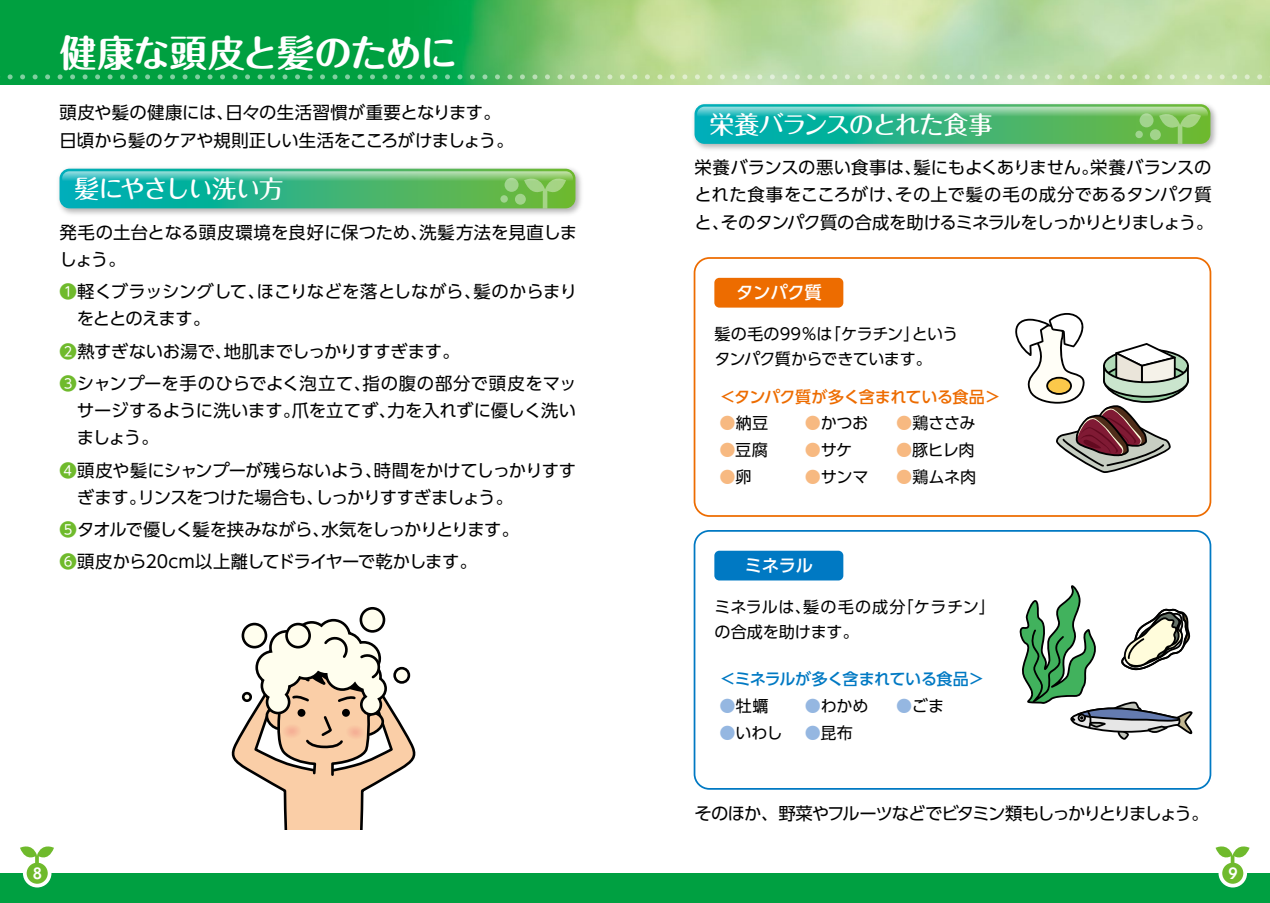
<style>
.page{position:relative;width:1270px;height:903px;background:#fff}
.page>*{position:absolute;margin:0;border:0;box-sizing:border-box;transform-origin:0 0}
.t1{font:700 37.27px "Maru Fo Pro";letter-spacing:-.04em;color:#fff}
.t2{font:500 24.85px "Maru Fo Pro";letter-spacing:-.06em;color:#fff}
.t3{font:17.32px/27.3px "UD Shin Go Pro";letter-spacing:-.02em;color:#000}
.t4{font:17.32px/32.2px "UD Shin Go Pro";letter-spacing:-.04em;color:#000}
.t5{font:17.32px/27.3px "UD Shin Go Pro";letter-spacing:.005em;color:#000}
.t6{font:17.32px "UD Shin Go Pro";letter-spacing:-.095em;color:#000}
.t7{font:500 17.32px "UD Shin Go Pro";letter-spacing:-.02em;color:#fff}
.t8{font:16.1px "UD Shin Go Pro";letter-spacing:-.015em;color:#000}
.t9{font:16.1px/24.8px "UD Shin Go Pro";letter-spacing:-.035em;color:#000}
.t10{font:16.1px/24.8px "UD Shin Go Pro";letter-spacing:.005em;color:#000}
.t11{font:500 16.1px "UD Shin Go Pro";letter-spacing:-.03em;color:#ed6c00}
.t12{font:500 16.1px "UD Shin Go Pro";letter-spacing:-.03em;color:#0079c3}
.t13{font:16.1px "Geometric 415 BT Medium A";color:#fff}
.t14{font:16.1px "UD Shin Go Pro";color:#f7b981}
.s1{color:#6fba2c}
.s2{color:#f7b981}
.s3{color:#000}
.s4{color:#95b7e1}
</style>
<div class="page">
<img style="left:0;top:0;width:1270px;height:84px">
<div style="left:0;top:873px;width:1270px;height:30px;background:#00a041"></div>
<div style="left:25px;top:861px;width:25px;height:24px;background:#6fba2c;border-radius:50%"></div>
<div style="left:23px;top:859px;width:28px;height:28px;border:4px solid #fff;border-radius:50%"></div>
<hr style="left:35px;top:855px;width:4px;height:15px;background:#6fba2c">
<svg style="left:20px;top:846px;width:34px;height:17px"></svg>
<div style="left:1220px;top:861px;width:25px;height:24px;background:#6fba2c;border-radius:50%"></div>
<div style="left:1218px;top:859px;width:29px;height:28px;border:4px solid #fff;border-radius:50%"></div>
<hr style="left:1231px;top:855px;width:3px;height:15px;background:#6fba2c">
<svg style="left:1216px;top:846px;width:34px;height:17px"></svg>
<svg style="left:0;top:74px;width:1270px;height:5px;background:#83cb8c"></svg>
<div style="left:694px;top:257px;width:517px;height:260px;border:2px solid #ed6c00;border-radius:15px"></div>
<img style="left:59px;top:168px;width:523px;height:47px">
<svg style="left:60px;top:169px;width:515px;height:39px;background:#44b986"></svg>
<div style="left:505px;top:178px;width:14px;height:14px;background:#a1d48d;border-radius:50%"></div>
<svg style="left:500px;top:195px;width:8px;height:8px"></svg>
<div style="left:515px;top:194px;width:11px;height:11px;background:#a2d48b;border-radius:50%"></div>
<img style="left:693px;top:106px;width:524px;height:44px">
<svg style="left:694px;top:104px;width:516px;height:40px;background:#45ba87"></svg>
<svg style="left:1139px;top:113px;width:14px;height:14px"></svg>
<div style="left:1135px;top:131px;width:8px;height:7px;background:#a0d48f;border-radius:50%"></div>
<div style="left:1150px;top:129px;width:11px;height:11px;background:#a2d48b;border-radius:50%"></div>
<div style="left:714px;top:278px;width:129px;height:30px;background:#ed6c00;border-radius:5px"></div>
<div style="left:694px;top:530px;width:517px;height:260px;border:2px solid #0079c3;border-radius:15px"></div>
<div style="left:714px;top:551px;width:129px;height:29px;background:#0079c3;border-radius:5px"></div>
<svg style="left:231px;top:607px;width:185px;height:170px"></svg>
<div style="left:395px;top:668px;width:14px;height:14px;background:#fffeee;border-radius:50%"></div>
<div style="left:393px;top:667px;width:17px;height:17px;border:3px solid #000;border-radius:50%"></div>
<div style="left:243px;top:693px;width:8px;height:8px;background:#fffeee;border-radius:50%"></div>
<div style="left:242px;top:692px;width:10px;height:10px;border:3px solid #000;border-radius:50%"></div>
<div style="left:243px;top:624px;width:23px;height:23px;background:#fffeee;border-radius:50%"></div>
<div style="left:242px;top:623px;width:25px;height:25px;border:3px solid #000;border-radius:50%"></div>
<div style="left:361px;top:608px;width:23px;height:23px;background:#fffeee;border-radius:50%"></div>
<div style="left:360px;top:607px;width:25px;height:26px;border:3px solid #000;border-radius:50%"></div>
<svg style="left:257px;top:617px;width:135px;height:212px"></svg>
<svg style="left:1015px;top:313px;width:174px;height:160px"></svg>
<svg style="left:1019px;top:585px;width:174px;height:155px"></svg>
<h1 class="t1" style="left:60px;top:24px;width:399px">健康な頭皮と髪のために</h1>
<p class="t3" style="left:60px;top:99px;width:456px">頭皮や髪の健康には、日々の生活習慣が重要となります。日頃から髪のケアや規則正しい生活をこころがけましょう。</p>
<h2 class="t2" style="left:74px;top:169px;width:211px">髪にやさしい洗い方</h2>
<p class="t5" style="left:60px;top:218px;width:519px">発毛の土台となる頭皮環境を良好に保つため、洗髪方法を見直しましょう。</p>
<p class="t3" style="left:77px;top:277px;width:502px;text-indent:-17px"><span class="s1">❶</span>軽くブラッシングして、ほこりなどを落としながら、髪のからまりをととのえます。</p>
<p class="t3" style="left:60px;top:334px;width:518px;line-height:32.2px"><span class="s1">❷</span>熱すぎないお湯で、地肌までしっかりすすぎます。<br><span class="s1">❸</span>シャンプーを手のひらでよく泡立て、指の腹の部分で頭皮をマッ</p>
<p class="t3" style="left:77px;top:396px;width:501px">サージするように洗います。爪を立てず、力を入れずに優しく洗いましょう。</p>
<p class="t3" style="left:77px;top:456px;width:501px;text-indent:-17px"><span class="s1">❹</span>頭皮や髪にシャンプーが残らないよう、時間をかけてしっかりすすぎます。リンスをつけた場合も、しっかりすすぎましょう。</p>
<p class="t4" style="left:60px;top:513px;width:461px"><span class="s1">❺</span>タオルで優しく髪を挟みながら、水気をしっかりとります。<br><span class="s1">❻</span>頭皮から20cm以上離してドライヤーで乾かします。</p>
<h2 class="t2" style="left:709px;top:105px;width:285px">栄養バランスのとれた食事</h2>
<p class="t3" style="left:694px;top:153px;width:521px">栄養バランスの悪い食事は、髪にもよくありません。栄養バランスのとれた食事をこころがけ、その上で髪の毛の成分であるタンパク質と、そのタンパク質の合成を助けるミネラルをしっかりとりましょう。</p>
<p class="t7" style="left:736px;top:279px;width:87px">タンパク質</p>
<p class="t9" style="left:714px;top:321px;width:245px">髪の毛の99％は「ケラチン」というタンパク質からできています。</p>
<p class="t11" style="left:719px;top:383px;width:283px">＜タンパク質が多く含まれている食品＞</p>
<p class="t8" style="left:719px;top:410px;width:50px"><span class="s2">●</span>納豆</p>
<p class="t8" style="left:719px;top:437px;width:50px"><span class="s2">●</span>豆腐</p>
<p class="t14" style="left:719px;top:464px;width:34px">●<span class="s3">卵</span></p>
<p class="t8" style="left:896px;top:410px;width:81px"><span class="s2">●</span>鶏ささみ</p>
<p class="t8" style="left:896px;top:437px;width:80px"><span class="s2">●</span>豚ヒレ肉</p>
<p class="t8" style="left:896px;top:464px;width:82px"><span class="s2">●</span>鶏ムネ肉</p>
<p class="t8" style="left:805px;top:410px;width:65px"><span class="s2">●</span>かつお</p>
<p class="t8" style="left:805px;top:437px;width:49px"><span class="s2">●</span>サケ</p>
<p class="t8" style="left:805px;top:464px;width:65px"><span class="s2">●</span>サンマ</p>
<p class="t7" style="left:745px;top:551px;width:70px">ミネラル</p>
<p class="t10" style="left:714px;top:594px;width:282px">ミネラルは、髪の毛の成分「ケラチン」の合成を助けます。</p>
<p class="t12" style="left:719px;top:666px;width:267px">＜ミネラルが多く含まれている食品＞</p>
<p class="t8" style="left:719px;top:692px;width:51px"><span class="s4">●</span>牡蠣</p>
<p class="t8" style="left:719px;top:720px;width:73px"><span class="s4">●</span>いわし｠</p>
<p class="t8" style="left:896px;top:692px;width:50px"><span class="s4">●</span>ごま</p>
<p class="t8" style="left:805px;top:692px;width:65px"><span class="s4">●</span>わかめ</p>
<p class="t8" style="left:805px;top:720px;width:58px"><span class="s4">●</span>昆布｠</p>
<p class="t6" style="left:694px;top:799px;width:516px">そのほか、野菜やフルーツなどでビタミン類もしっかりとりましょう。</p>
<p class="t13" style="left:33px;top:863px;width:11px">8</p>
<p class="t13" style="left:1228px;top:863px;width:11px">9</p>
</div>
